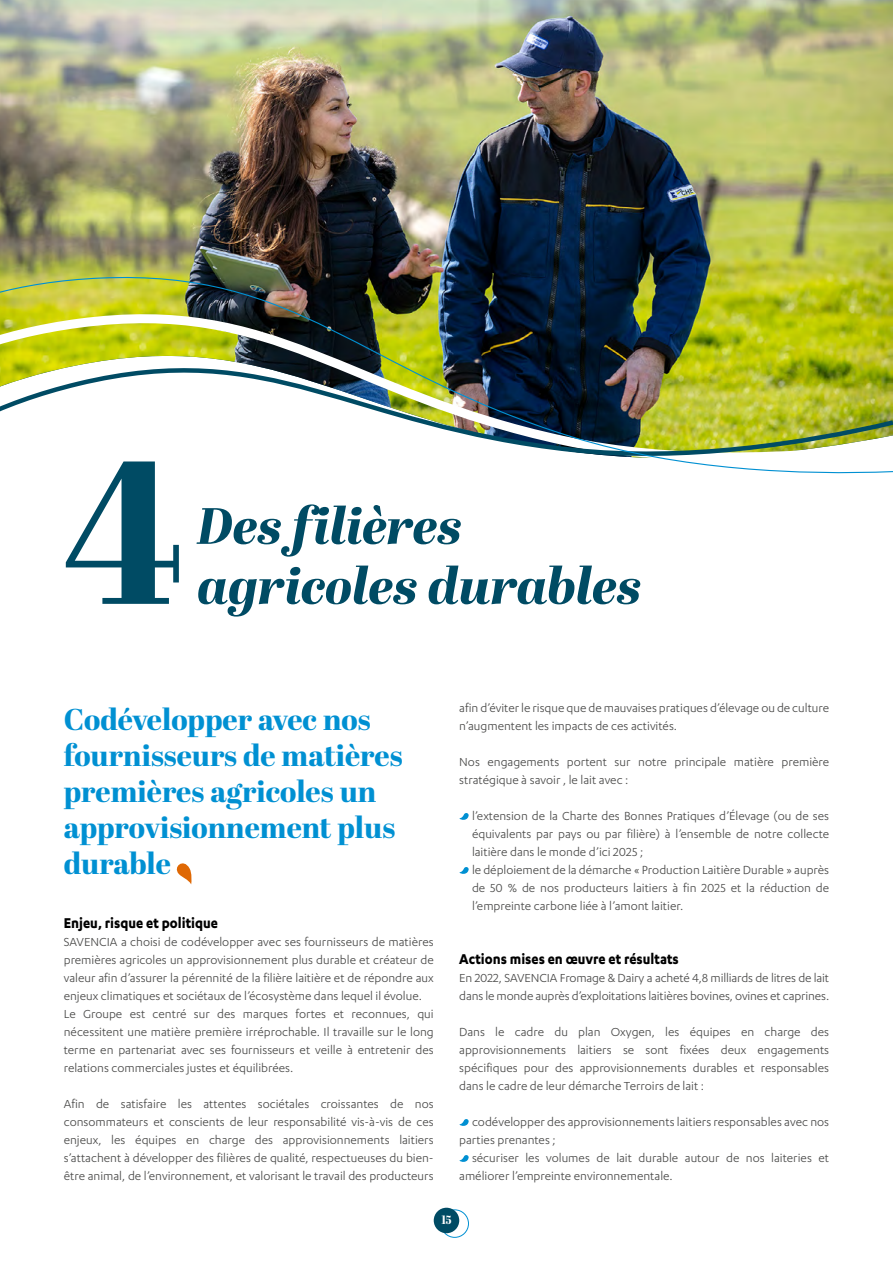
<style>
.page{position:relative;width:893px;height:1263px;background:#fff}
.page>*{position:absolute;margin:0;border:0;box-sizing:border-box;transform-origin:0 0}
.t1{font:800 203.4px "Abril Display";color:#004b64}
.t2{font:italic 800 51px "Abril Display";letter-spacing:-.01em;color:#004b64}
.t3{font:800 30px/36px "Abril Display";color:#0090d2}
.t4{font:700 16.5px "Karbon";color:#000;scale:.9 1}
.t5{font:13.5px/18px "Karbon";color:#4a4a49}
.t6{font:800 12px "Abril Display";color:#fff;scale:.9 1}
</style>
<div class="page">
<img style="left:0;top:0;width:893px;height:269px">
<img style="left:0;top:269px;width:893px;height:205px">
<svg style="left:459px;top:813px;width:10px;height:7px"></svg>
<svg style="left:459px;top:867px;width:10px;height:7px"></svg>
<svg style="left:459px;top:1119px;width:10px;height:7px"></svg>
<svg style="left:459px;top:1155px;width:10px;height:7px"></svg>
<svg style="left:176px;top:863px;width:16px;height:21px"></svg>
<div style="left:441px;top:1209px;width:28px;height:29px;border:1px solid #0090d2;border-radius:50%"></div>
<div style="left:434px;top:1208px;width:25px;height:25px;background:#004b64;border-radius:50%"></div>
<h1 class="t1" style="left:64px;top:390px;width:122px">4</h1>
<h2 class="t2" style="left:197px;top:490px;width:266px">Des filières</h2>
<h2 class="t2" style="left:197px;top:550px;width:445px">agricoles durables</h2>
<h3 class="t3" style="left:64px;top:703px;width:340px">Codévelopper avec nos fournisseurs de matières premières agricoles un approvisionnement plus durable</h3>
<p class="t4" style="left:64px;top:913px;width:173px">Enjeu, risque et politique</p>
<p class="t5" style="left:64px;top:932px;width:371px">SAVENCIA a choisi de codévelopper avec ses fournisseurs de matières premières agricoles un approvisionnement plus durable et créateur de valeur afin d’assurer la pérennité de la filière laitière et de répondre aux enjeux climatiques et sociétaux de l’écosystème dans lequel il évolue.<br>Le Groupe est centré sur des marques fortes et reconnues, qui nécessitent une matière première irréprochable. Il travaille sur le long terme en partenariat avec ses fournisseurs et veille à entretenir des relations commerciales justes et équilibrées.</p>
<p class="t5" style="left:64px;top:1094px;width:371px;text-align:justify">Afin de satisfaire les attentes sociétales croissantes de nos consommateurs et conscients de leur responsabilité vis-à-vis de ces enjeux, les équipes en charge des approvisionnements laitiers s’attachent à développer des filières de qualité, respectueuses du bien&shy;être animal, de l’environnement, et valorisant le travail des producteurs</p>
<p class="t5" style="left:459px;top:698px;width:371px">afin d’éviter le risque que de mauvaises pratiques d’élevage ou de culture n’augmentent les impacts de ces activités.</p>
<p class="t5" style="left:459px;top:752px;width:371px">Nos engagements portent sur notre principale matière première stratégique à savoir , le lait avec :</p>
<p class="t5" style="left:472px;top:806px;width:359px">l’extension de la Charte des Bonnes Pratiques d’Élevage (ou de ses équivalents par pays ou par filière) à l’ensemble de notre collecte laitière dans le monde d’ici 2025 ;<br>le déploiement de la démarche « Production Laitière Durable » auprès de 50 % de nos producteurs laitiers à fin 2025 et la réduction de l’empreinte carbone liée à l’amont laitier.</p>
<p class="t4" style="left:459px;top:949px;width:245px">Actions mises en œuvre et résultats</p>
<p class="t5" style="left:459px;top:968px;width:371px">En 2022, SAVENCIA Fromage &amp; Dairy a acheté 4,8 milliards de litres de lait dans le monde auprès d’exploitations laitières bovines, ovines et caprines.</p>
<p class="t5" style="left:459px;top:1022px;width:371px;text-align:justify">Dans le cadre du plan Oxygen, les équipes en charge des approvisionnements laitiers se sont fixées deux engagements spécifiques pour des approvisionnements durables et responsables dans le cadre de leur démarche Terroirs de lait :</p>
<p class="t5" style="left:459px;top:1112px;width:371px;text-indent:13px">codévelopper des approvisionnements laitiers responsables avec nos parties prenantes ;</p>
<p class="t5" style="left:459px;top:1148px;width:371px;text-indent:13px">sécuriser les volumes de lait durable autour de nos laiteries et améliorer l’empreinte environnementale.</p>
<p class="t6" style="left:441px;top:1211px;width:13px">15</p>
</div>
